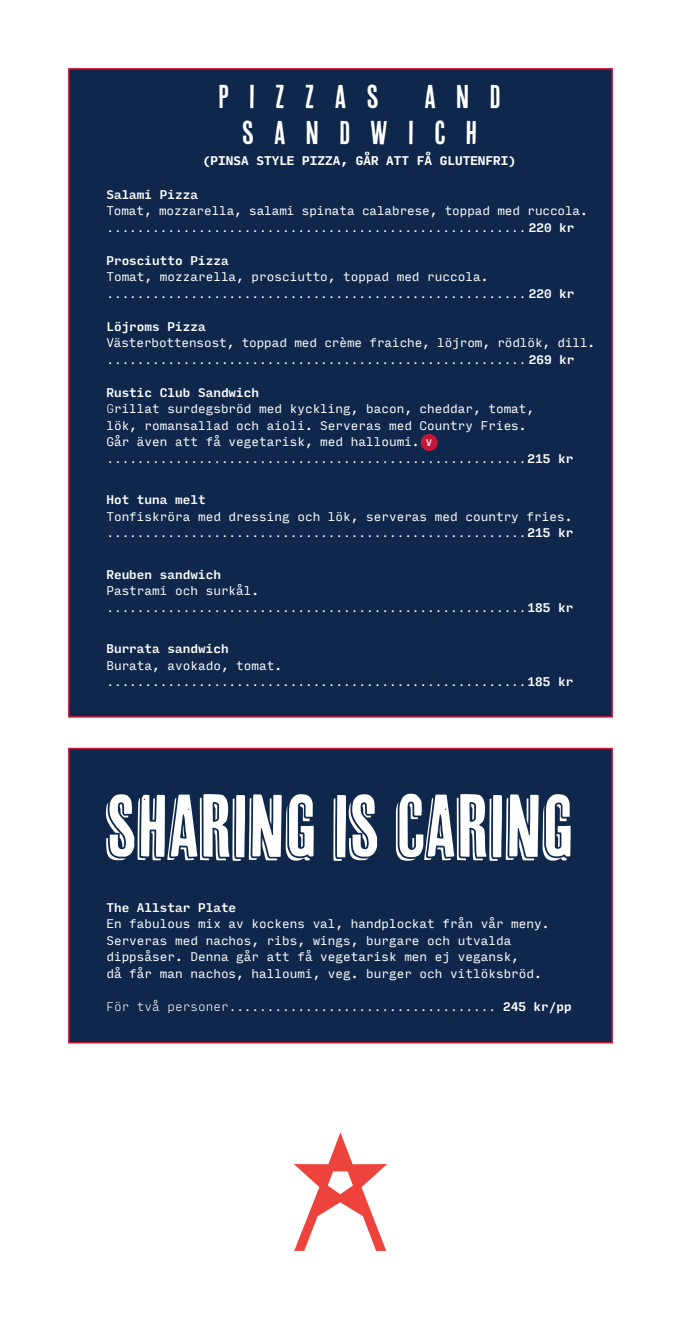
<style>
.page{position:relative;width:681px;height:1319px;background:#fff}
.page>*{position:absolute;margin:0;border:0;box-sizing:border-box;transform-origin:0 0}
.t1{font:88.5px "Cheap Pine";letter-spacing:-.01em;color:#fff}
.t2{font:33px/36px "Cheap Pine Sans";letter-spacing:.6em;color:#fff}
.t3{font:12px/16.5px "Input Mono";color:#fff}
.t4{font:200 12px/16.5px "Input Mono";color:#fff}
.t5{font:500 12px "Input Mono";color:#fff}
.t6{font:700 12px "Input Mono";color:#fff}
.t7{font:500 9px "Input Mono";color:#fff}
.s1{font-weight:200}
.s2{font-weight:500}
.s3{font-weight:400}
</style>
<div class="page">
<svg style="left:294px;top:1132px;width:93px;height:118px"></svg>
<div style="left:68px;top:68px;width:544px;height:649px;background:#0e274b;border:2px solid #c51739"></div>
<div style="left:68px;top:747px;width:544px;height:296px;background:#0e274b;border:2px solid #c51739"></div>
<div style="left:420px;top:434px;width:17px;height:17px;background:#c51739;border-radius:50%"></div>
<h2 class="t2" style="left:242px;top:78px;width:260px;text-indent:182px">AND<br>SANDWICH</h2>
<h2 class="t2" style="left:218px;top:78px;width:162px">PIZZAS</h2>
<p class="t6" style="left:203px;top:149px;width:314px">(PINSA STYLE PIZZA, GÅR ATT FÅ GLUTENFRI)</p>
<p class="t5" style="left:106px;top:183px;width:93px">Salami Pizza</p>
<p class="t3" style="left:106px;top:201px;width:482px">Tomat, mozzarella, salami spinata calabrese, toppad med ruccola. <span class="s1">.......................................................</span> <span class="s2">220 kr</span></p>
<p class="t5" style="left:106px;top:249px;width:124px">Prosciutto Pizza</p>
<p class="t4" style="left:106px;top:267px;width:469px"><span class="s3">Tomat, mozzarella, prosciutto, toppad med ruccola. </span>....................................................... <span class="s2">220 kr</span></p>
<p class="t5" style="left:106px;top:315px;width:101px">Löjroms Pizza</p>
<p class="t3" style="left:106px;top:333px;width:490px">Västerbottensost, toppad med crème fraiche, löjrom, rödlök, dill. <span class="s1">.......................................................</span> <span class="s2">269 kr</span></p>
<p class="t3" style="left:106px;top:383px;width:468px"><span class="s2">Rustic Club Sandwich<br></span><span class="s1">G</span>rillat surdegsbröd med kyckling, bacon, cheddar, tomat,<br>lök, romansallad och aioli. Serveras med Country Fries.<br>Går även att få vegetarisk, med halloumi. <span class="s1">.......................................................</span><span class="s2">215 kr</span></p>
<p class="t5" style="left:106px;top:489px;width:101px">Hot tuna melt</p>
<p class="t4" style="left:106px;top:507px;width:468px"><span class="s3">Tonfiskröra med dressing och lök, serveras med country fries. </span>.......................................................<span class="s2">215 kr</span></p>
<p class="t5" style="left:106px;top:563px;width:116px">Reuben sandwich</p>
<p class="t4" style="left:106px;top:582px;width:468px"><span class="s3">Pastrami och surkål. </span>.......................................................<span class="s2">185 kr</span></p>
<p class="t5" style="left:106px;top:638px;width:124px">Burrata sandwich</p>
<p class="t4" style="left:106px;top:656px;width:468px"><span class="s3">Burata, avokado, tomat. </span>.......................................................<span class="s2">185 kr</span></p>
<p class="t7" style="left:426px;top:434px;width:7px">V</p>
<h1 class="t1" style="left:106px;top:777px;width:469px">SHARING IS CARING</h1>
<p class="t5" style="left:106px;top:896px;width:131px">The Allstar Plate</p>
<p class="t3" style="left:106px;top:914px;width:444px">En fabulous mix av kockens val, handplockat från vår meny.<br>Serveras med nachos, ribs, wings, burgare och utvalda dippsåser. Denna går att få vegetarisk men ej vegansk,<br>då får man nachos, halloumi, veg. burger och vitlöksbröd.</p>
<p class="t4" style="left:106px;top:997px;width:466px">För två personer................................... <span class="s2">245 kr/pp</span></p>
</div>
